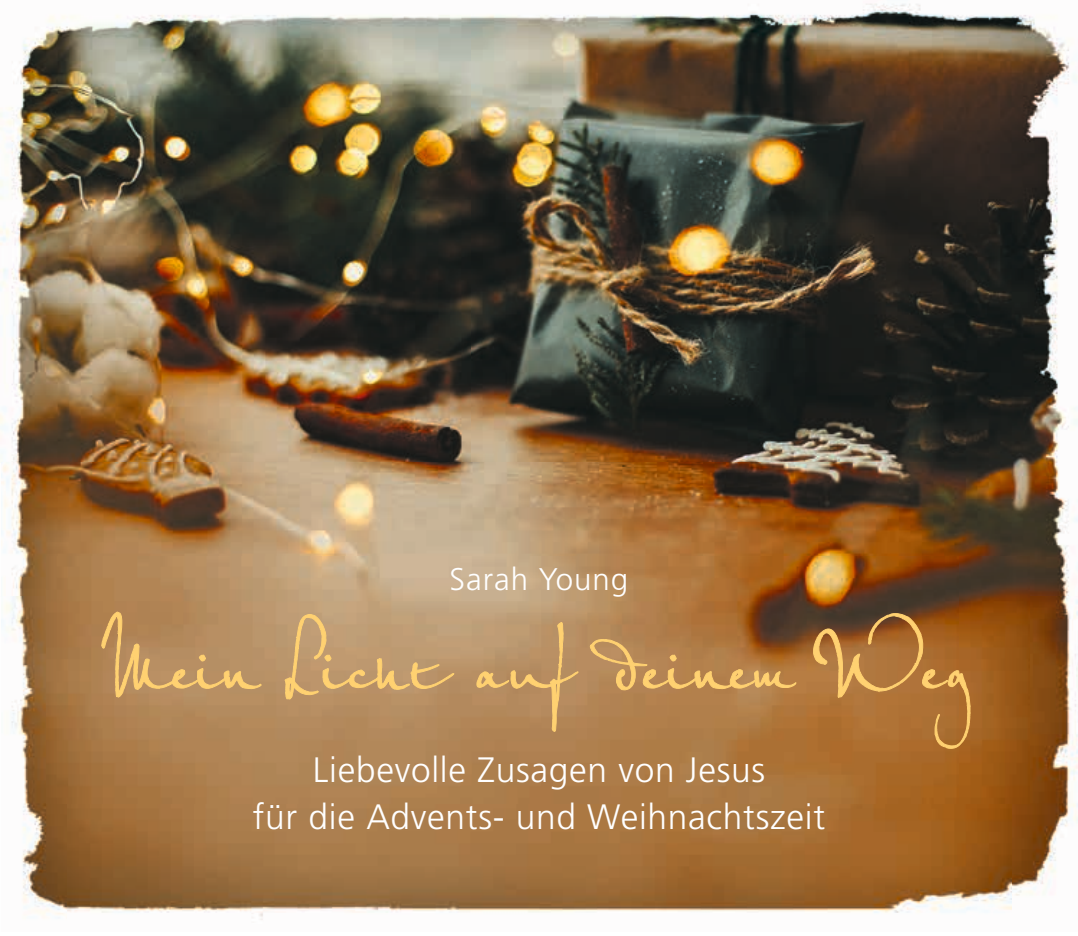
<style>
.page{position:relative;width:1078px;height:936px;background:#fff}
.page>*{position:absolute;margin:0;border:0;box-sizing:border-box;transform-origin:0 0}
.t1{font:111.6px "Petras Script EFOP";color:#ffd171;scale:.9 1}
.t2{font:300 35.2px/47px "Frutiger";letter-spacing:.02em;color:#fff;text-align:center}
.t3{font:300 31.2px "Frutiger";letter-spacing:.03em;color:#fff}
</style>
<div class="page">
<img style="left:1px;top:3px;width:1076px;height:593px">
<img style="left:1px;top:596px;width:66px;height:322px">
<img style="left:1011px;top:596px;width:66px;height:314px">
<img style="left:67px;top:803px;width:944px;height:117px">
<img style="left:46px;top:556px;width:982px;height:247px">
<p class="t3" style="left:449px;top:561px;width:180px">Sarah Young</p>
<h1 class="t1" style="left:102px;top:583px;width:972px">Mein Licht auf deinem Weg</h1>
<p class="t2" style="left:253px;top:746px;width:573px">Liebevolle Zusagen von Jesus<br>für die Advents- und Weihnachtszeit</p>
</div>
